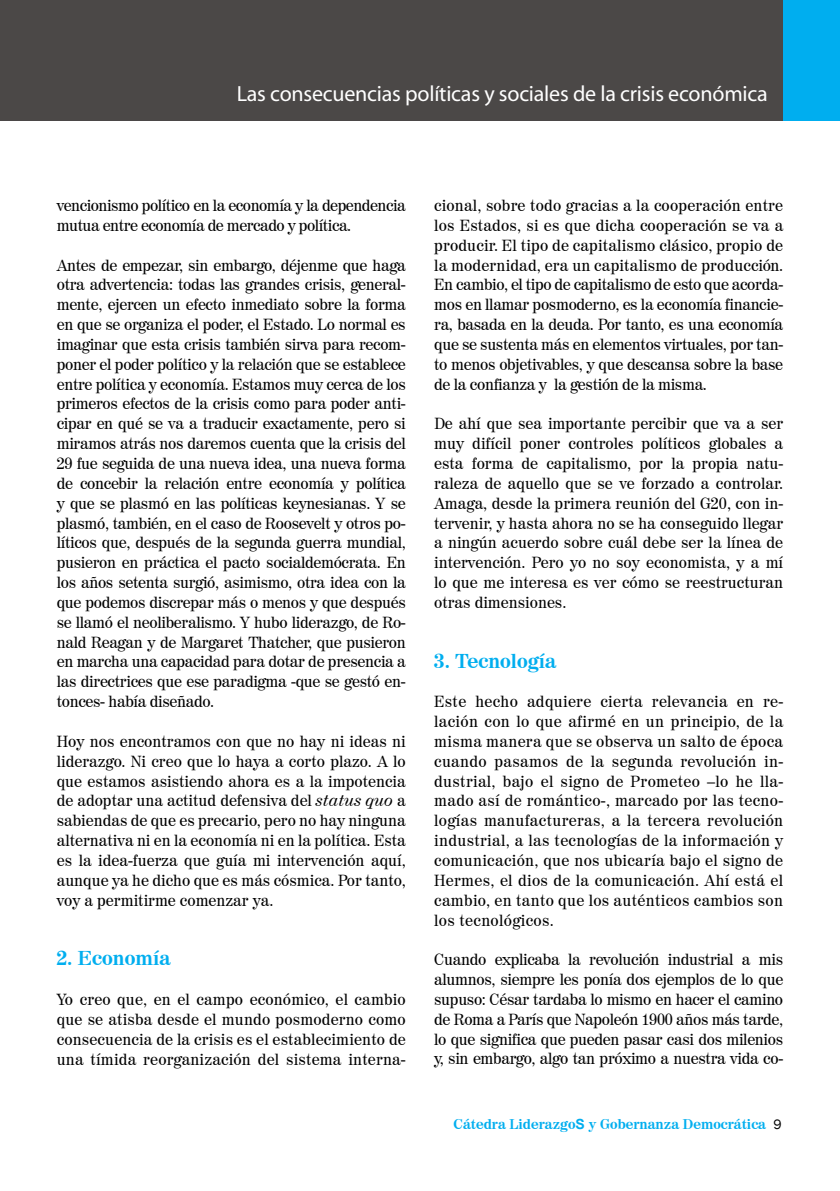
<style>
.page{position:relative;width:840px;height:1191px;background:#fff}
.page>*{position:absolute;margin:0;border:0;box-sizing:border-box;transform-origin:0 0}
.t1{font:22px "Myriad";letter-spacing:-.01em;color:#fff}
.t2{font:700 20px "Century 725 BT";color:#00aeef}
.t3{font:16px/19.8px "Century 725 BT";letter-spacing:-.02em;color:#000;text-align:justify}
.t4{font:700 14px "Century 725 BT";color:#00aeef}
.s1{font-style:italic}
.s2{font-family:"Arial"}
.s3{font-family:"Franklin Gothic";font-weight:400;color:#000}
</style>
<div class="page">
<div style="left:0;top:0;width:782px;height:121px;background:#4b4847"></div>
<div style="left:782px;top:0;width:57px;height:121px;background:#00aeef"></div>
<h1 class="t1" style="left:236px;top:83px;width:532px">Las consecuencias políticas y sociales de la crisis económica</h1>
<p class="t3" style="left:57px;top:195px;width:350px">vencionismo político en la economía y la dependencia mutua entre economía de mercado y política.</p>
<p class="t3" style="left:57px;top:255px;width:350px">Antes de empezar, sin embargo, déjenme que haga otra advertencia: todas las grandes crisis, general&shy;mente, ejercen un efecto inmediato sobre la forma en que se organiza el poder, el Estado. Lo normal es imaginar que esta crisis también sirva para recom&shy;poner el poder político y la relación que se establece entre política y economía. Estamos muy cerca de los primeros efectos de la crisis como para poder anti&shy;cipar en qué se va a traducir exactamente, pero si miramos atrás nos daremos cuenta que la crisis del 29 fue seguida de una nueva idea, una nueva forma de concebir la relación entre economía y política y que se plasmó en las políticas keynesianas. Y se plasmó, también, en el caso de Roosevelt y otros po&shy;líticos que, después de la segunda guerra mundial, pusieron en práctica el pacto socialdemócrata. En los años setenta surgió, asimismo, otra idea con la que podemos discrepar más o menos y que después se llamó el neoliberalismo. Y hubo liderazgo, de Ro&shy;nald Reagan y de Margaret Thatcher, que pusieron en marcha una capacidad para dotar de presencia a las directrices que ese paradigma -que se gestó en&shy;tonces- había diseñado.</p>
<p class="t3" style="left:57px;top:731px;width:350px">Hoy nos encontramos con que no hay ni ideas ni liderazgo. Ni creo que lo haya a corto plazo. A lo que estamos asistiendo ahora es a la impotencia de adoptar una actitud defensiva del <span class="s1">status quo</span> a sabiendas de que es precario, pero no hay ninguna alternativa ni en la economía ni en la política. Esta es la idea-fuerza que guía mi intervención aquí, aunque ya he dicho que es más cósmica. Por tanto, voy a permitirme comenzar ya.</p>
<p class="t2" style="left:57px;top:945px;width:115px">2. Economía</p>
<p class="t3" style="left:57px;top:989px;width:350px">Yo creo que, en el campo económico, el cambio que se atisba desde el mundo posmoderno como consecuencia de la crisis es el establecimiento de una tímida reorganización del sistema interna-</p>
<p class="t3" style="left:434px;top:195px;width:350px">cional, sobre todo gracias a la cooperación entre los Estados, si es que dicha cooperación se va a producir. El tipo de capitalismo clásico, propio de la modernidad, era un capitalismo de producción.<br>En cambio, el tipo de capitalismo de esto que acorda&shy;mos en llamar posmoderno, es la economía financie&shy;ra, basada en la deuda. Por tanto, es una economía que se sustenta más en elementos virtuales, por tan&shy;to menos objetivables, y que descansa sobre la base de la confianza y la gestión de la misma.</p>
<p class="t3" style="left:434px;top:413px;width:350px">De ahí que sea importante percibir que va a ser muy difícil poner controles políticos globales a esta forma de capitalismo, por la propia natu&shy;raleza de aquello que se ve forzado a controlar.<br>Amaga, desde la primera reunión del G20, con in&shy;tervenir, y hasta ahora no se ha conseguido llegar a ningún acuerdo sobre cuál debe ser la línea de intervención. Pero yo no soy economista, y a mí lo que me interesa es ver cómo se reestructuran otras dimensiones.</p>
<p class="t2" style="left:434px;top:648px;width:124px">3. Tecnología</p>
<p class="t3" style="left:434px;top:691px;width:350px">Este hecho adquiere cierta relevancia en re&shy;lación con lo que afirmé en un principio, de la misma manera que se observa un salto de época cuando pasamos de la segunda revolución in&shy;dustrial, bajo el signo de Prometeo –lo he lla&shy;mado así de romántico-, marcado por las tecno&shy;logías manufactureras, a la tercera revolución industrial, a las tecnologías de la información y comunicación, que nos ubicaría bajo el signo de Hermes, el dios de la comunicación. Ahí está el cambio, en tanto que los auténticos cambios son los tecnológicos.</p>
<p class="t3" style="left:434px;top:949px;width:350px">Cuando explicaba la revolución industrial a mis alumnos, siempre les ponía dos ejemplos de lo que supuso: César tardaba lo mismo en hacer el camino de Roma a París que Napoleón 1900 años más tarde, lo que significa que pueden pasar casi dos milenios y, sin embargo, algo tan próximo a nuestra vida co-</p>
<p class="t4" style="left:453px;top:1115px;width:329px">Cátedra Liderazgo<span class="s2">S</span> y Gobernanza Democrática <span class="s3">9</span></p>
</div>
